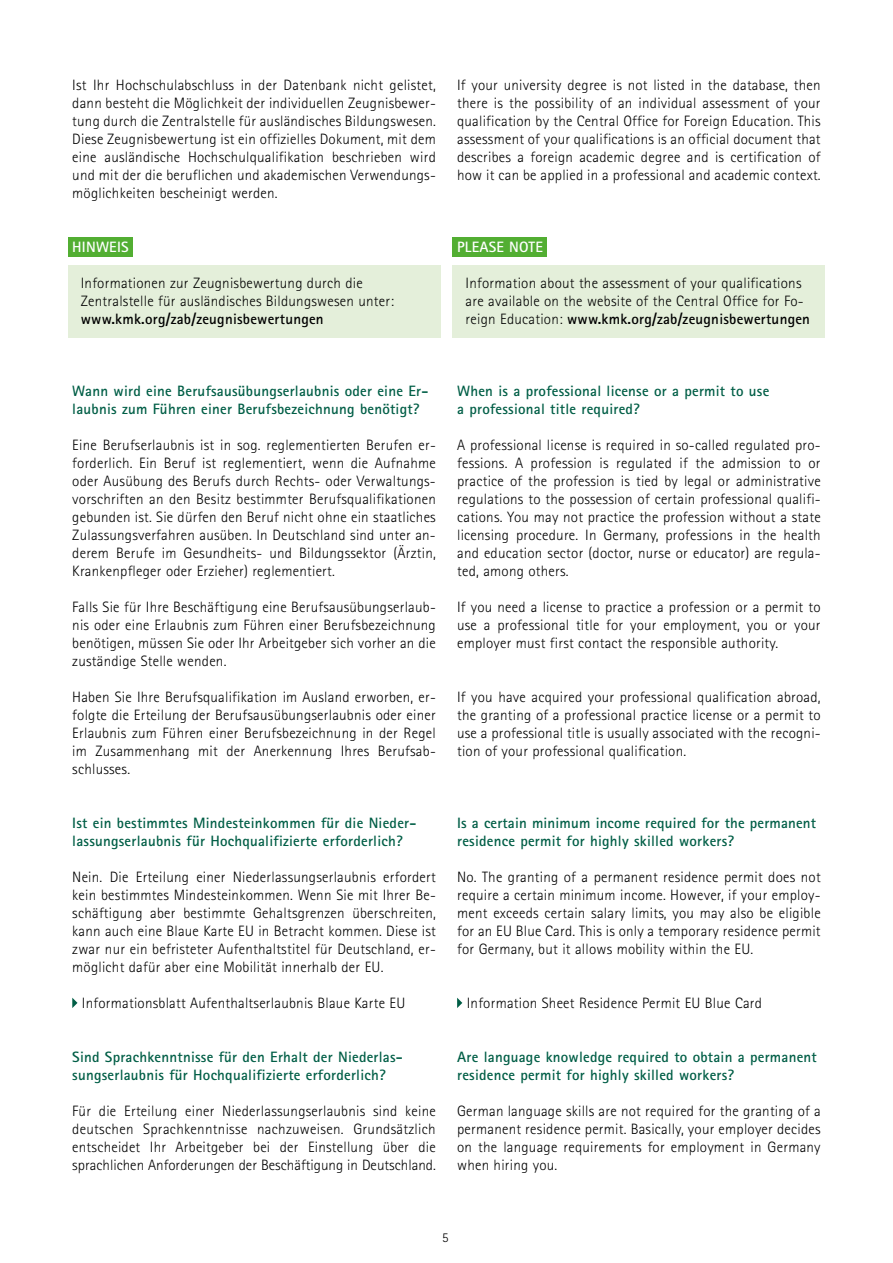
<style>
.page{position:relative;width:893px;height:1263px;background:#fff}
.page>*{position:absolute;margin:0;border:0;box-sizing:border-box;transform-origin:0 0}
.t1{font:300 15px/18px "Rotis Sans Serif Pro";letter-spacing:.015em;color:#000;text-align:justify}
.t2{font:700 15px/18px "Rotis Sans Serif Pro";letter-spacing:.015em;color:#005e46}
.t3{font:700 15px "Rotis Sans Serif Pro";letter-spacing:.015em;color:#000}
.t4{font:700 15px "Rotis Sans Serif Pro";letter-spacing:.015em;color:#fff}
.t5{font:300 13.5px "Rotis Sans Serif Pro";color:#000}
.s1{font-weight:700}
</style>
<div class="page">
<div style="left:68px;top:237px;width:65px;height:19px;background:#52ae32"></div>
<div style="left:68px;top:265px;width:372px;height:72px;background:#e4efda"></div>
<svg style="left:72px;top:998px;width:6px;height:10px"></svg>
<div style="left:453px;top:237px;width:94px;height:19px;background:#52ae32"></div>
<div style="left:453px;top:265px;width:372px;height:72px;background:#e4efda"></div>
<svg style="left:457px;top:998px;width:5px;height:10px"></svg>
<p class="t1" style="left:72px;top:76px;width:365px">Ist Ihr Hochschulabschluss in der Datenbank nicht gelistet, dann besteht die Möglichkeit der individuellen Zeugnisbewer&shy;tung durch die Zentralstelle für ausländisches Bildungswesen.<br>Diese Zeugnisbewertung ist ein offizielles Dokument, mit dem eine ausländische Hochschulqualifikation beschrieben wird und mit der die beruflichen und akademischen Verwendungs&shy;möglichkeiten bescheinigt werden.</p>
<p class="t4" style="left:72px;top:237px;width:58px">HINWEIS</p>
<p class="t1" style="left:81px;top:274px;width:315px">Informationen zur Zeugnisbewertung durch die<br>Zentralstelle für ausländisches Bildungswesen unter:</p>
<p class="t3" style="left:81px;top:309px;width:244px">www.kmk.org/zab/zeugnisbewertungen</p>
<p class="t1" style="left:457px;top:76px;width:365px">If your university degree is not listed in the database, then there is the possibility of an individual assessment of your qualification by the Central Office for Foreign Education. This assessment of your qualifications is an official document that describes a foreign academic degree and is certification of how it can be applied in a professional and academic context.</p>
<p class="t4" style="left:457px;top:237px;width:87px">PLEASE NOTE</p>
<p class="t1" style="left:466px;top:274px;width:346px;text-align:left">Information about the assessment of your qualifications are available on the website of the Central Office for Fo&shy;reign Education: <span class="s1">www.kmk.org/zab/zeugnisbewertungen</span></p>
<p class="t2" style="left:72px;top:382px;width:357px">Wann wird eine Berufsausübungserlaubnis oder eine Er&shy;laubnis zum Führen einer Berufsbezeichnung benötigt?</p>
<p class="t1" style="left:72px;top:436px;width:365px">Eine Berufserlaubnis ist in sog. reglementierten Berufen er&shy;forderlich. Ein Beruf ist reglementiert, wenn die Aufnahme oder Ausübung des Berufs durch Rechts- oder Verwaltungs&shy;vorschriften an den Besitz bestimmter Berufsqualifikationen gebunden ist. Sie dürfen den Beruf nicht ohne ein staatliches Zulassungsverfahren ausüben. In Deutschland sind unter an&shy;derem Berufe im Gesundheits- und Bildungssektor (Ärztin, Krankenpfleger oder Erzieher) reglementiert.</p>
<p class="t1" style="left:72px;top:598px;width:365px">Falls Sie für Ihre Beschäftigung eine Berufsausübungserlaub&shy;nis oder eine Erlaubnis zum Führen einer Berufsbezeichnung benötigen, müssen Sie oder Ihr Arbeitgeber sich vorher an die zuständige Stelle wenden.</p>
<p class="t1" style="left:72px;top:688px;width:365px">Haben Sie Ihre Berufsqualifikation im Ausland erworben, er&shy;folgte die Erteilung der Berufsausübungserlaubnis oder einer Erlaubnis zum Führen einer Berufsbezeichnung in der Regel im Zusammenhang mit der Anerkennung Ihres Berufsab&shy;schlusses.</p>
<p class="t2" style="left:72px;top:814px;width:344px">Ist ein bestimmtes Mindesteinkommen für die Nieder&shy;lassungserlaubnis für Hochqualifizierte erforderlich?</p>
<p class="t1" style="left:72px;top:868px;width:365px">Nein. Die Erteilung einer Niederlassungserlaubnis erfordert kein bestimmtes Mindesteinkommen. Wenn Sie mit Ihrer Be&shy;schäftigung aber bestimmte Gehaltsgrenzen überschreiten, kann auch eine Blaue Karte EU in Betracht kommen. Diese ist zwar nur ein befristeter Aufenthaltstitel für Deutschland, er&shy;möglicht dafür aber eine Mobilität innerhalb der EU.</p>
<p class="t1" style="left:82px;top:994px;width:325px">Informationsblatt Aufenthaltserlaubnis Blaue Karte EU</p>
<p class="t2" style="left:72px;top:1048px;width:332px">Sind Sprachkenntnisse für den Erhalt der Niederlas&shy;sungserlaubnis für Hochqualifizierte erforderlich?</p>
<p class="t1" style="left:72px;top:1102px;width:365px">Für die Erteilung einer Niederlassungserlaubnis sind keine deutschen Sprachkenntnisse nachzuweisen. Grundsätzlich entscheidet Ihr Arbeitgeber bei der Einstellung über die sprachlichen Anforderungen der Beschäftigung in Deutschland.</p>
<p class="t2" style="left:457px;top:382px;width:314px">When is a professional license or a permit to use a professional title required?</p>
<p class="t1" style="left:457px;top:436px;width:365px">A professional license is required in so-called regulated pro&shy;fessions. A profession is regulated if the admission to or practice of the profession is tied by legal or administrative regulations to the possession of certain professional qualifi&shy;cations. You may not practice the profession without a state licensing procedure. In Germany, professions in the health and education sector (doctor, nurse or educator) are regula&shy;ted, among others.</p>
<p class="t1" style="left:457px;top:598px;width:365px">If you need a license to practice a profession or a permit to use a professional title for your employment, you or your employer must first contact the responsible authority.</p>
<p class="t1" style="left:457px;top:688px;width:365px">If you have acquired your professional qualification abroad, the granting of a professional practice license or a permit to use a professional title is usually associated with the recogni&shy;tion of your professional qualification.</p>
<p class="t2" style="left:457px;top:814px;width:360px">Is a certain minimum income required for the permanent residence permit for highly skilled workers?</p>
<p class="t1" style="left:457px;top:868px;width:365px">No. The granting of a permanent residence permit does not require a certain minimum income. However, if your employ&shy;ment exceeds certain salary limits, you may also be eligible for an EU Blue Card. This is only a temporary residence permit for Germany, but it allows mobility within the EU.</p>
<p class="t1" style="left:467px;top:994px;width:297px">Information Sheet Residence Permit EU Blue Card</p>
<p class="t2" style="left:457px;top:1048px;width:361px">Are language knowledge required to obtain a permanent residence permit for highly skilled workers?</p>
<p class="t1" style="left:457px;top:1102px;width:365px">German language skills are not required for the granting of a permanent residence permit. Basically, your employer decides on the language requirements for employment in Germany when hiring you.</p>
<p class="t5" style="left:442px;top:1230px;width:8px">5</p>
</div>
